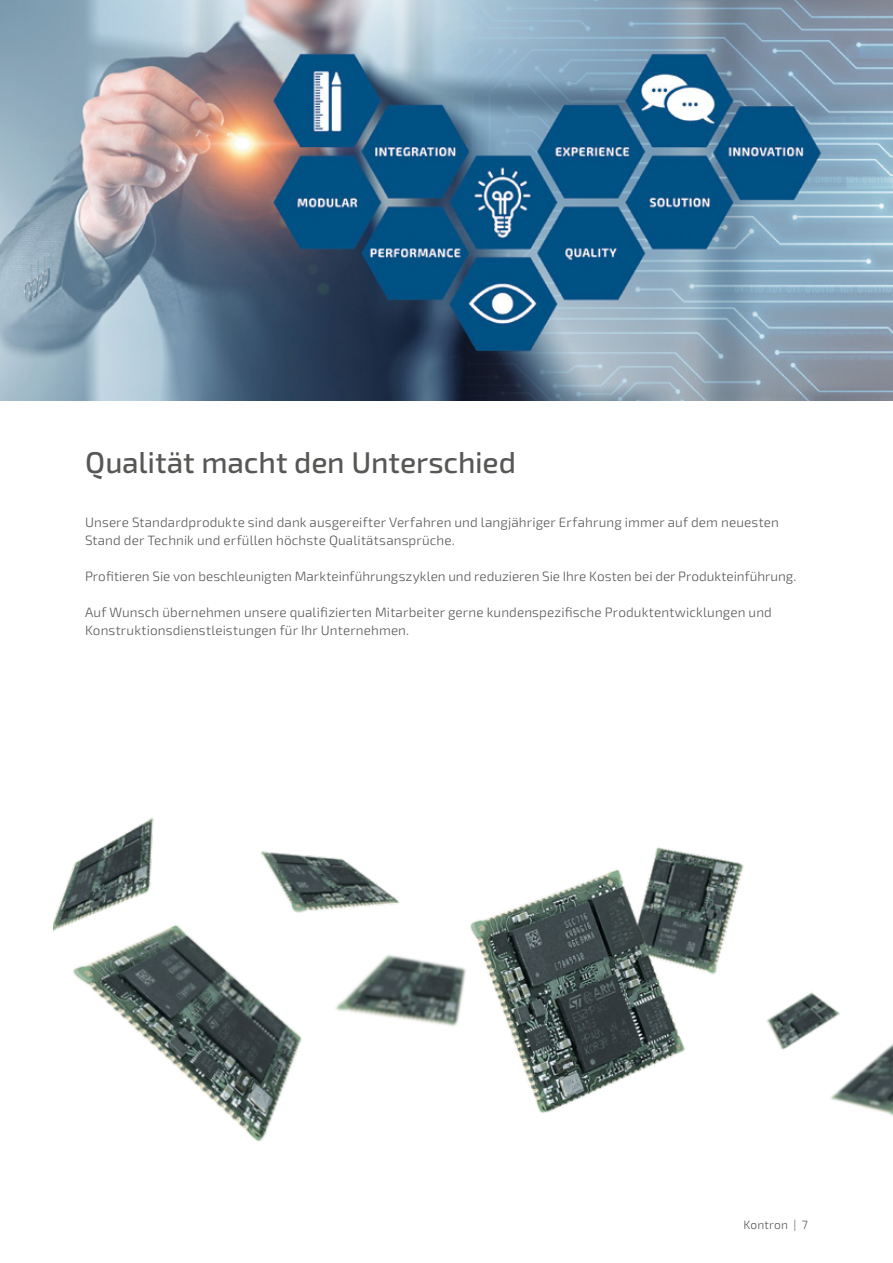
<style>
.page{position:relative;width:893px;height:1263px;background:#fff}
.page>*{position:absolute;margin:0;border:0;box-sizing:border-box;transform-origin:0 0}
.t1{font:500 30px "Sn T";letter-spacing:-.005em;color:#575756}
.t2{font:300 13.5px/18px "Sn T";letter-spacing:.005em;color:#575756}
.t3{font:300 12px "Sn T";letter-spacing:.015em;color:#575756}
</style>
<div class="page">
<img style="left:0;top:0;width:893px;height:401px">
<img style="left:53px;top:818px;width:840px;height:324px">
<h1 class="t1" style="left:85px;top:444px;width:432px">Qualität macht den Unterschied</h1>
<p class="t2" style="left:85px;top:513px;width:695px">Unsere Standardprodukte sind dank ausgereifter Verfahren und langjähriger Erfahrung immer auf dem neuesten<br>Stand der Technik und erfüllen höchste Qualitätsansprüche.</p>
<p class="t2" style="left:85px;top:567px;width:713px">Profitieren Sie von beschleunigten Markteinführungszyklen und reduzieren Sie Ihre Kosten bei der Produkteinführung.</p>
<p class="t2" style="left:85px;top:603px;width:688px">Auf Wunsch übernehmen unsere qualifizierten Mitarbeiter gerne kundenspezifische Produktentwicklungen und<br>Konstruktionsdienstleistungen für Ihr Unternehmen.</p>
<p class="t3" style="left:743px;top:1217px;width:66px">Kontron | 7</p>
</div>
